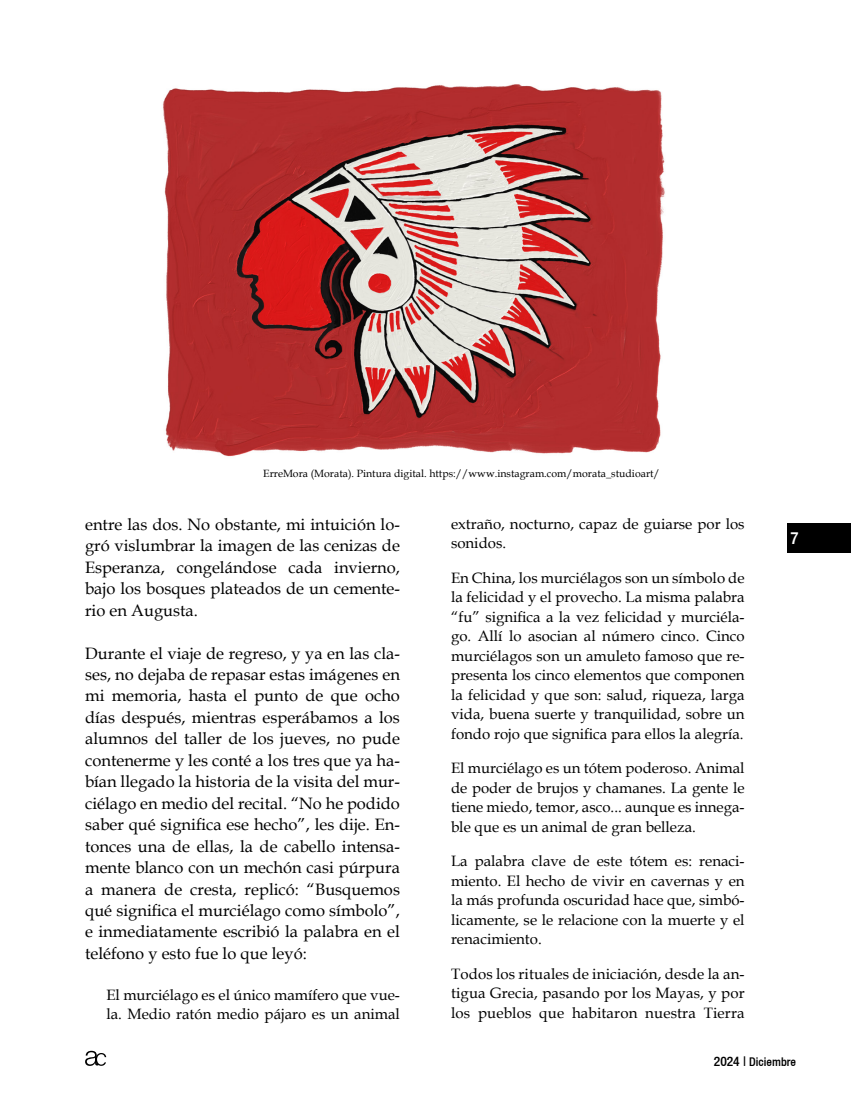
<style>
.page{position:relative;width:851px;height:1106px;background:#fff}
.page>*{position:absolute;margin:0;border:0;box-sizing:border-box;transform-origin:0 0}
.t1{font:500 condensed 16.95px "Helvetica 67";color:#fff}
.c_de_texto{font:16.5px/21.5px "Book Antiqua";color:#000;text-align:justify}
.cita{font:15px/19.5px "Book Antiqua";color:#000;text-align:justify}
.t2{font:500 condensed 12px "Helvetica 67";color:#000}
.tit_figura{font:10.5px "Book Antiqua";color:#000}
.s1{font-size:13.5px}
</style>
<div class="page">
<div style="left:787px;top:523px;width:63px;height:29px;background:#000"></div>
<svg style="left:85px;top:1050px;width:21px;height:15px"></svg>
<img style="left:162px;top:84px;width:503px;height:373px">
<p class="tit_figura" style="left:263px;top:466px;width:398px">ErreMora (Morata). Pintura digital. https://www.instagram.com/morata_studioart/</p>
<p class="c_de_texto" style="left:85px;top:513px;width:316px">entre las dos. No obstante, mi intuición lo&shy;gró vislumbrar la imagen de las cenizas de Esperanza, congelándose cada invierno, bajo los bosques plateados de un cemente&shy;rio en Augusta.</p>
<p class="c_de_texto" style="left:85px;top:642px;width:316px">Durante el viaje de regreso, y ya en las cla&shy;ses, no dejaba de repasar estas imágenes en mi memoria, hasta el punto de que ocho días después, mientras esperábamos a los alumnos del taller de los jueves, no pude contenerme y les conté a los tres que ya ha&shy;bían llegado la historia de la visita del mur&shy;ciélago en medio del recital. “No he podido saber qué significa ese hecho”, les dije. En&shy;tonces una de ellas, la de cabello intensa&shy;mente blanco con un mechón casi púrpura a manera de cresta, replicó: “Busquemos qué significa el murciélago como símbolo”, e inmediatamente escribió la palabra en el teléfono y esto fue lo que leyó:</p>
<p class="cita" style="left:106px;top:984px;width:295px">El murciélago es el único mamífero que vue&shy;la. Medio ratón medio pájaro es un animal</p>
<p class="cita" style="left:451px;top:513px;width:295px">extraño, nocturno, capaz de guiarse por los sonidos.</p>
<p class="cita" style="left:451px;top:567px;width:295px">En China, los murciélagos son un símbolo de la felicidad y el provecho. La misma palabra “fu” significa a la vez felicidad y murciéla&shy;go. Allí lo asocian al número cinco. Cinco murciélagos son un amuleto famoso que re&shy;presenta los cinco elementos que componen la felicidad y que son: salud, riqueza, larga vida, buena suerte y tranquilidad, sobre un fondo rojo que significa para ellos la alegría.</p>
<p class="cita" style="left:451px;top:758px;width:295px">El murciélago es un tótem poderoso. Animal de poder de brujos y chamanes. La gente le tiene miedo, temor, asco... aunque es innega&shy;ble que es un animal de gran belleza.</p>
<p class="cita" style="left:451px;top:851px;width:295px">La palabra clave de este tótem es: renaci&shy;miento. El hecho de vivir en cavernas y en la más profunda oscuridad hace que, simbó&shy;licamente, se le relacione con la muerte y el renacimiento.</p>
<p class="cita" style="left:451px;top:963px;width:295px">Todos los rituales de iniciación, desde la an&shy;tigua Grecia, pasando por los Mayas, y por los pueblos que habitaron nuestra Tierra</p>
<p class="t1" style="left:790px;top:528px;width:10px">7</p>
<p class="t2" style="left:713px;top:1054px;width:84px"><span class="s1">2024 |</span> Diciembre</p>
</div>
